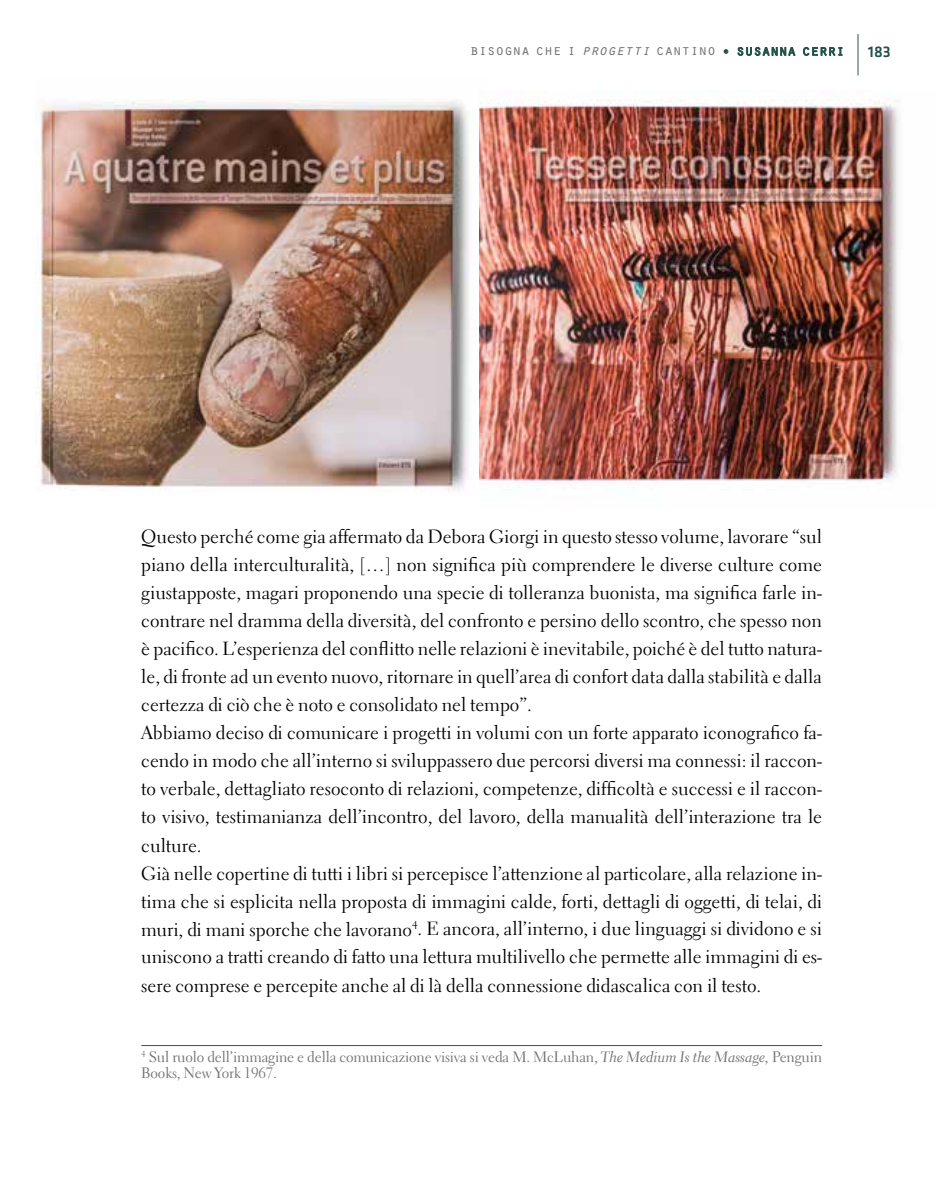
<style>
.page{position:relative;width:936px;height:1191px;background:#fff}
.page>*{position:absolute;margin:0;border:0;box-sizing:border-box;transform-origin:0 0}
.t1{font:19px/28px "Electra LT Std";color:#000}
.t2{font:500 16px "Klavika";color:#24514a}
.t3{font:15px/16px "Electra LT Std";letter-spacing:-.01em;color:#706f6f}
.t4{font:15px "Orator Std";letter-spacing:-.03em;color:#706f6f}
.s1{font-style:italic}
.s2{color:#24514a}
.s3{font-family:"Electra LT Std Cursive"}
</style>
<div class="page">
<svg style="left:724px;top:50px;width:4px;height:4px"></svg>
<svg style="left:737px;top:47px;width:58px;height:9px"></svg>
<svg style="left:803px;top:47px;width:39px;height:9px"></svg>
<hr style="left:857px;top:34px;width:1px;height:41px;background:#285a52">
<img style="left:36px;top:100px;width:435px;height:391px">
<img style="left:479px;top:90px;width:420px;height:393px">
<hr style="left:141px;top:1045px;width:681px;height:1px;background:#285a52">
<p class="t4" style="left:470px;top:40px;width:376px">bisogna che i <span class="s1">progetti</span> cantino <span class="s2">• susanna cerri</span></p>
<p class="t2" style="left:867px;top:43px;width:24px">183</p>
<p class="t1" style="left:141px;top:523px;width:682px">Questo perché come gia affermato da Debora Giorgi in questo stesso volume, lavorare “sul piano della interculturalità, […] non significa più comprendere le diverse culture come giustapposte, magari proponendo una specie di tolleranza buonista, ma significa farle in&shy;contrare nel dramma della diversità, del confronto e persino dello scontro, che spesso non è pacifico. L’esperienza del conflitto nelle relazioni è inevitabile, poiché è del tutto natura&shy;le, di fronte ad un evento nuovo, ritornare in quell’area di confort data dalla stabilità e dalla certezza di ciò che è noto e consolidato nel tempo”.<br>Abbiamo deciso di comunicare i progetti in volumi con un forte apparato iconografico fa&shy;cendo in modo che all’interno si sviluppassero due percorsi diversi ma connessi: il raccon&shy;to verbale, dettagliato resoconto di relazioni, competenze, difficoltà e successi e il raccon&shy;to visivo, testimanianza dell’incontro, del lavoro, della manualità dell’interazione tra le culture.<br>Già nelle copertine di tutti i libri si percepisce l’attenzione al particolare, alla relazione in&shy;tima che si esplicita nella proposta di immagini calde, forti, dettagli di oggetti, di telai, di muri, di mani sporche che lavorano<sup>4</sup>. E ancora, all’interno, i due linguaggi si dividono e si uniscono a tratti creando di fatto una lettura multilivello che permette alle immagini di es&shy;sere comprese e percepite anche al di là della connessione didascalica con il testo.</p>
<p class="t3" style="left:141px;top:1048px;width:682px"><sup>4</sup> Sul ruolo dell’immagine e della comunicazione visiva si veda M. McLuhan, <span class="s3">The Medium Is the Massage,</span> Penguin<br>Books, New York 1967.</p>
</div>
